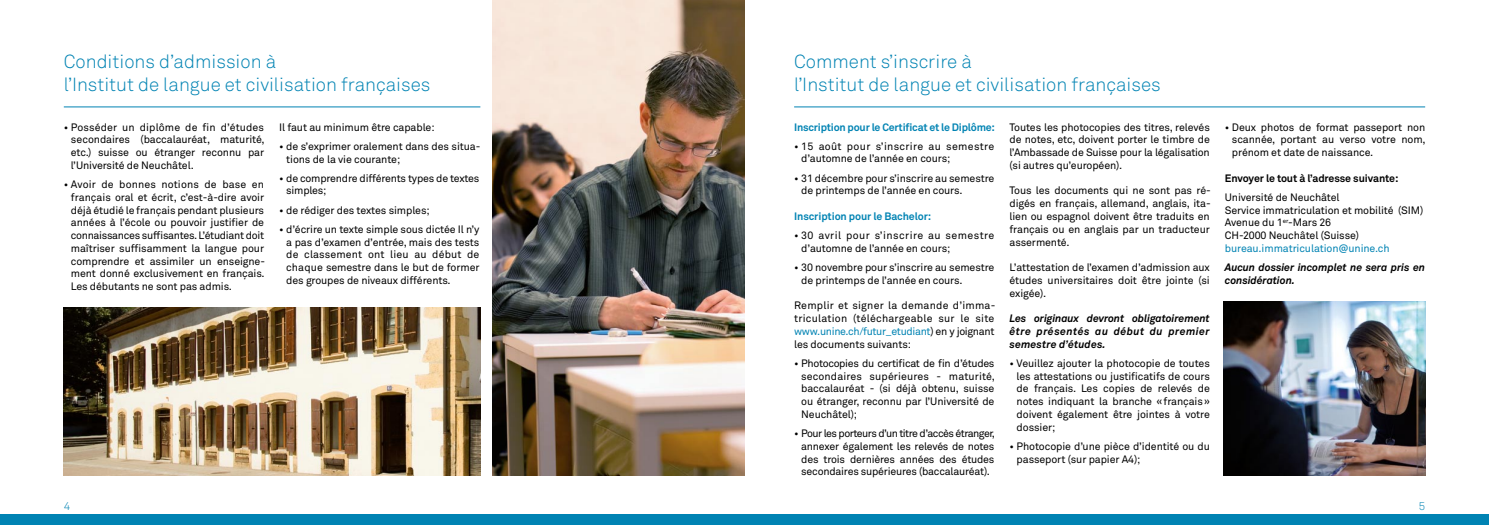
<style>
.page{position:relative;width:1489px;height:525px;background:#fff}
.page>*{position:absolute;margin:0;border:0;box-sizing:border-box;transform-origin:0 0}
.t1{font:300 18.75px/23.8px "Akkurat";color:#0083b3}
.t2{font:300 11.25px "Akkurat";color:#0083b3}
.t3{font:10.62px/12.8px "Akkurat";letter-spacing:-.01em;color:#000;text-align:justify}
.t4{font:italic 700 10.62px/12.8px "Akkurat";letter-spacing:-.01em;color:#000;text-align:justify}
.t5{font:700 10.62px "Akkurat";letter-spacing:-.02em;color:#0083b3}
.t6{font:10.62px/12.8px "Akkurat";letter-spacing:.035em;color:#000}
.t7{font:10.62px/12.8px "Akkurat";letter-spacing:.025em;color:#000}
.t8{font:700 10.62px "Akkurat";letter-spacing:-.01em;color:#000}
.t9{font:10.62px "Akkurat";letter-spacing:-.01em;color:#0083b3}
.s1{color:#0083b3}
</style>
<div class="page">
<div style="left:0;top:514px;width:744px;height:10px;background:#0083b3"></div>
<div style="left:744px;top:514px;width:744px;height:10px;background:#0083b3"></div>
<hr style="left:794px;top:106px;width:630px;height:1px;background:#0083b3">
<hr style="left:64px;top:106px;width:416px;height:1px;background:#0083b3">
<img style="left:1223px;top:301px;width:201px;height:174px">
<img style="left:493px;top:0;width:251px;height:475px">
<img style="left:64px;top:307px;width:416px;height:168px">
<h1 class="t1" style="left:64px;top:50px;width:368px">Conditions d’admission à<br>l’Institut de langue et civilisation françaises</h1>
<p class="t3" style="left:71px;top:121px;width:195px;text-indent:-7px">• Posséder un diplôme de fin d’études secondaires (baccalauréat, maturité, etc.) suisse ou étranger reconnu par l’Université de Neuchâtel.</p>
<p class="t3" style="left:71px;top:178px;width:196px;text-indent:-7px">• Avoir de bonnes notions de base en français oral et écrit, c’est-à-dire avoir déjà étudié le français pendant plusieurs années à l’école ou pouvoir justifier de connaissances suffisantes. L’étudiant doit maîtriser suffisamment la langue pour comprendre et assimiler un enseigne&shy;ment donné exclusivement en français.<br>Les débutants ne sont pas admis.</p>
<p class="t3" style="left:279px;top:121px;width:157px">Il faut au minimum être capable:</p>
<p class="t3" style="left:286px;top:140px;width:196px;text-indent:-7px">• de s’exprimer oralement dans des situa&shy;tions de la vie courante;</p>
<p class="t3" style="left:286px;top:172px;width:195px;text-indent:-7px">• de comprendre différents types de textes simples;</p>
<p class="t3" style="left:279px;top:204px;width:152px">• de rédiger des textes simples;</p>
<p class="t3" style="left:286px;top:223px;width:195px;text-indent:-7px">• d’écrire un texte simple sous dictée Il n’y a pas d’examen d’entrée, mais des tests de classement ont lieu au début de chaque semestre dans le but de former des groupes de niveaux différents.</p>
<h1 class="t1" style="left:794px;top:50px;width:368px">Comment s’inscrire à<br>l’Institut de langue et civilisation françaises</h1>
<p class="t5" style="left:794px;top:120px;width:202px">Inscription pour le Certificat et le Diplôme:</p>
<p class="t7" style="left:801px;top:140px;width:195px;text-indent:-7px">• 15 août pour s’inscrire au semestre d’automne de l’année en cours;</p>
<p class="t3" style="left:801px;top:172px;width:195px;text-indent:-7px">• 31 décembre pour s’inscrire au semestre de printemps de l’année en cours.</p>
<p class="t5" style="left:794px;top:209px;width:139px">Inscription pour le Bachelor:</p>
<p class="t6" style="left:801px;top:229px;width:195px;text-indent:-7px">• 30 avril pour s’inscrire au semestre d’automne de l’année en cours;</p>
<p class="t3" style="left:801px;top:261px;width:195px;text-indent:-7px">• 30 novembre pour s’inscrire au semestre de printemps de l’année en cours.</p>
<p class="t3" style="left:794px;top:299px;width:203px">Remplir et signer la demande d’imma&shy;triculation (téléchargeable sur le site <span class="s1">www.unine.ch/futur_etudiant</span>) en y joignant les documents suivants:</p>
<p class="t3" style="left:801px;top:357px;width:195px;text-indent:-7px">• Photocopies du certificat de fin d’études secondaires supérieures - maturité, baccalauréat - (si déjà obtenu, suisse ou étranger, reconnu par l’Université de Neuchâtel);</p>
<p class="t3" style="left:801px;top:427px;width:195px;text-indent:-7px">• Pour les porteurs d’un titre d’accès étranger, annexer également les relevés de notes des trois dernières années des études secondaires supérieures (baccalauréat).</p>
<p class="t3" style="left:1009px;top:121px;width:202px">Toutes les photocopies des titres, relevés de notes, etc, doivent porter le timbre de l’Ambassade de Suisse pour la légalisation (si autres qu’européen).</p>
<p class="t3" style="left:1009px;top:184px;width:203px">Tous les documents qui ne sont pas ré&shy;digés en français, allemand, anglais, ita&shy;lien ou espagnol doivent être traduits en français ou en anglais par un traducteur assermenté.</p>
<p class="t3" style="left:1009px;top:261px;width:202px">L’attestation de l’examen d’admission aux études universitaires doit être jointe (si exigée).</p>
<p class="t4" style="left:1009px;top:312px;width:202px">Les originaux devront obligatoirement être présentés au début du premier semestre d’études.</p>
<p class="t3" style="left:1016px;top:357px;width:195px;text-indent:-7px">• Veuillez ajouter la photocopie de toutes les attestations ou justificatifs de cours de français. Les copies de relevés de notes indiquant la branche «français» doivent également être jointes à votre dossier;</p>
<p class="t3" style="left:1016px;top:440px;width:195px;text-indent:-7px">• Photocopie d’une pièce d’identité ou du passeport (sur papier A4);</p>
<p class="t3" style="left:1231px;top:121px;width:195px;text-indent:-7px">• Deux photos de format passeport non scannée, portant au verso votre nom, prénom et date de naissance.</p>
<p class="t8" style="left:1224px;top:171px;width:175px">Envoyer le tout à l’adresse suivante:</p>
<p class="t3" style="left:1224px;top:191px;width:200px;text-align:left">Université de Neuchâtel<br>Service immatriculation et mobilité (SIM)<br>Avenue du 1<sup>er</sup>-Mars 26<br>CH-2000 Neuchâtel (Suisse)</p>
<p class="t9" style="left:1224px;top:242px;width:166px">bureau.immatriculation@unine.ch</p>
<p class="t4" style="left:1224px;top:261px;width:202px">Aucun dossier incomplet ne sera pris en considération.</p>
<p class="t2" style="left:64px;top:499px;width:8px">4</p>
<p class="t2" style="left:1418px;top:499px;width:8px">5</p>
</div>
